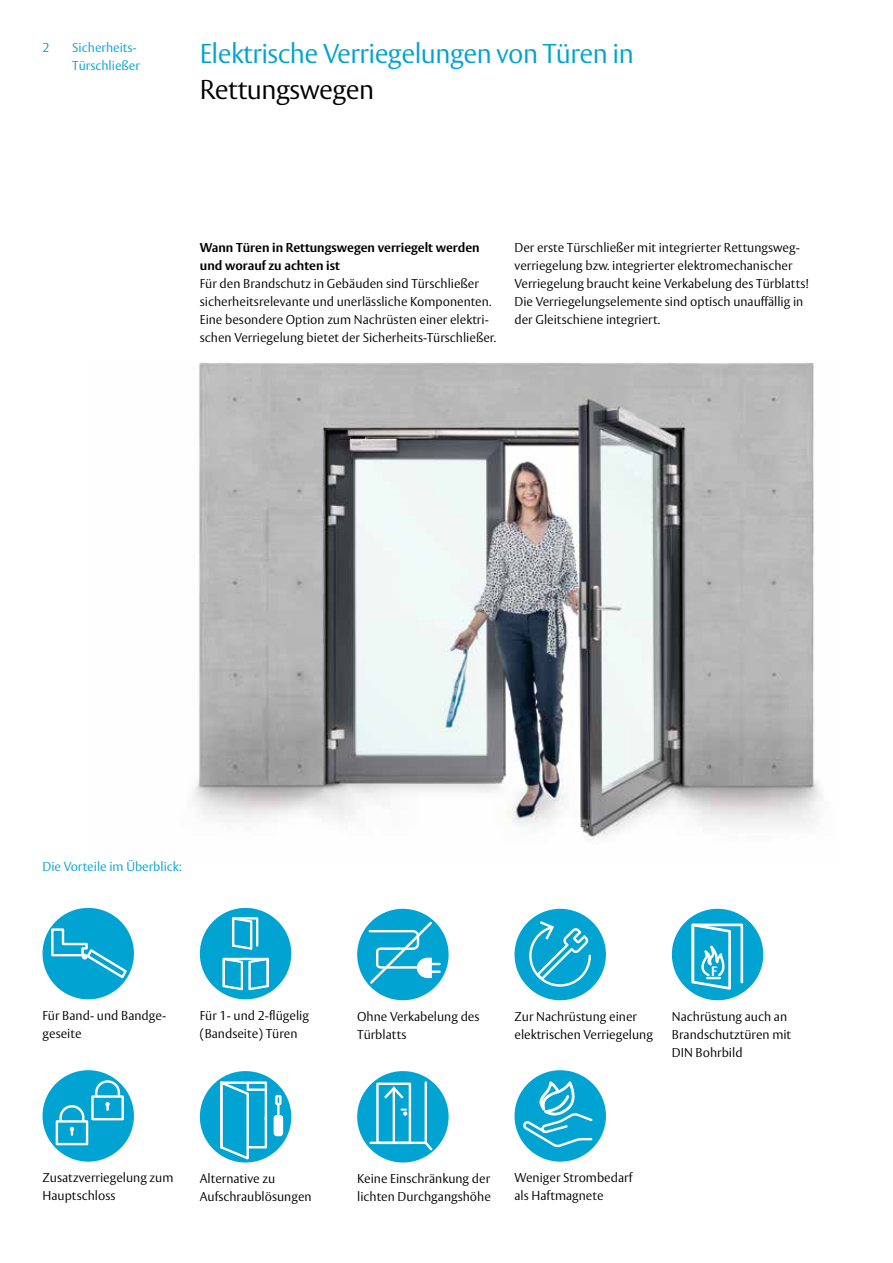
<style>
.page{position:relative;width:893px;height:1263px;background:#fff}
.page>*{position:absolute;margin:0;border:0;box-sizing:border-box;transform-origin:0 0}
.t1{font:300 27px "ASSA Vesta";letter-spacing:-.02em;color:#00a3d1}
.t2{font:300 27px "ASSA Vesta";letter-spacing:-.02em;color:#000}
.t3{font:700 13.5px "ASSA Vesta";color:#fff}
.t4{font:300 12.75px/18px "ASSA Vesta";color:#000}
.t5{font:700 12.75px/18px "ASSA Vesta";color:#000}
.t6{font:300 12.75px/18px "ASSA Vesta";color:#00a3d1}
</style>
<div class="page">
<img style="left:192px;top:362px;width:629px;height:478px">
<div style="left:43px;top:908px;width:91px;height:91px;background:#00a3d1;border-radius:50%"></div>
<svg style="left:50px;top:927px;width:79px;height:53px"></svg>
<div style="left:200px;top:908px;width:91px;height:91px;background:#00a3d1;border-radius:50%"></div>
<svg style="left:222px;top:957px;width:47px;height:34px"></svg>
<svg style="left:232px;top:917px;width:27px;height:33px"></svg>
<div style="left:357px;top:909px;width:92px;height:91px;background:#00a3d1;border-radius:50%"></div>
<svg style="left:367px;top:919px;width:73px;height:67px"></svg>
<div style="left:514px;top:909px;width:92px;height:91px;background:#00a3d1;border-radius:50%"></div>
<svg style="left:528px;top:921px;width:64px;height:67px"></svg>
<div style="left:672px;top:909px;width:91px;height:91px;background:#00a3d1;border-radius:50%"></div>
<svg style="left:692px;top:923px;width:51px;height:77px"></svg>
<div style="left:43px;top:1070px;width:91px;height:91px;background:#00a3d1;border-radius:50%"></div>
<svg style="left:54px;top:1079px;width:71px;height:67px"></svg>
<div style="left:200px;top:1071px;width:91px;height:91px;background:#00a3d1;border-radius:50%"></div>
<svg style="left:219px;top:1079px;width:64px;height:82px"></svg>
<hr style="left:277px;top:1105px;width:3px;height:23px;background:#fff">
<div style="left:274px;top:1116px;width:8px;height:19px;background:#fff;border-radius:2px"></div>
<div style="left:274px;top:1115px;width:9px;height:21px;border:2px solid #fff;border-radius:2px"></div>
<div style="left:357px;top:1071px;width:92px;height:91px;background:#00a3d1;border-radius:50%"></div>
<svg style="left:368px;top:1080px;width:67px;height:73px"></svg>
<div style="left:514px;top:1070px;width:92px;height:91px;background:#00a3d1;border-radius:50%"></div>
<svg style="left:521px;top:1072px;width:73px;height:77px"></svg>
<p class="t6" style="left:43px;top:40px;width:9px">2</p>
<h1 class="t1" style="left:200px;top:38px;width:435px">Elektrische Verriegelungen von Türen in</h1>
<h1 class="t2" style="left:200px;top:74px;width:176px">Rettungswegen</h1>
<p class="t6" style="left:72px;top:40px;width:69px">Sicherheits-<br>Türschließer</p>
<p class="t5" style="left:200px;top:239px;width:281px">Wann Türen in Rettungswegen verriegelt werden und worauf zu achten ist</p>
<p class="t4" style="left:200px;top:275px;width:298px">Für den Brandschutz in Gebäuden sind Türschließer sicherheitsrelevante und unerlässliche Komponenten.<br>Eine besondere Option zum Nachrüsten einer elektri&shy;schen Verriegelung bietet der Sicherheits-Türschließer.</p>
<p class="t4" style="left:514px;top:239px;width:296px">Der erste Türschließer mit integrierter Rettungsweg&shy;verriegelung bzw. integrierter elektromechanischer Verriegelung braucht keine Verkabelung des Türblatts!<br>Die Verriegelungselemente sind optisch unauffällig in der Gleitschiene integriert.</p>
<p class="t6" style="left:43px;top:858px;width:141px">Die Vorteile im Überblick:</p>
<p class="t4" style="left:43px;top:1007px;width:125px">Für Band- und Bandge&shy;geseite</p>
<p class="t4" style="left:200px;top:1007px;width:111px">Für 1- und 2-flügelig (Bandseite) Türen</p>
<p class="t4" style="left:357px;top:1008px;width:124px">Ohne Verkabelung des<br>Türblatts</p>
<p class="t4" style="left:514px;top:1008px;width:140px">Zur Nachrüstung einer elektrischen Verriegelung</p>
<p class="t3" style="left:711px;top:962px;width:8px">F</p>
<p class="t4" style="left:672px;top:1008px;width:121px">Nachrüstung auch an<br>Brandschutztüren mit<br>DIN Bohrbild</p>
<p class="t4" style="left:43px;top:1169px;width:132px">Zusatzverriegelung zum<br>Hauptschloss</p>
<p class="t4" style="left:200px;top:1170px;width:113px">Alternative zu<br>Aufschraublösungen</p>
<p class="t4" style="left:357px;top:1170px;width:135px">Keine Einschränkung der lichten Durchgangshöhe</p>
<p class="t4" style="left:514px;top:1169px;width:120px">Weniger Strombedarf als Haftmagnete</p>
</div>
